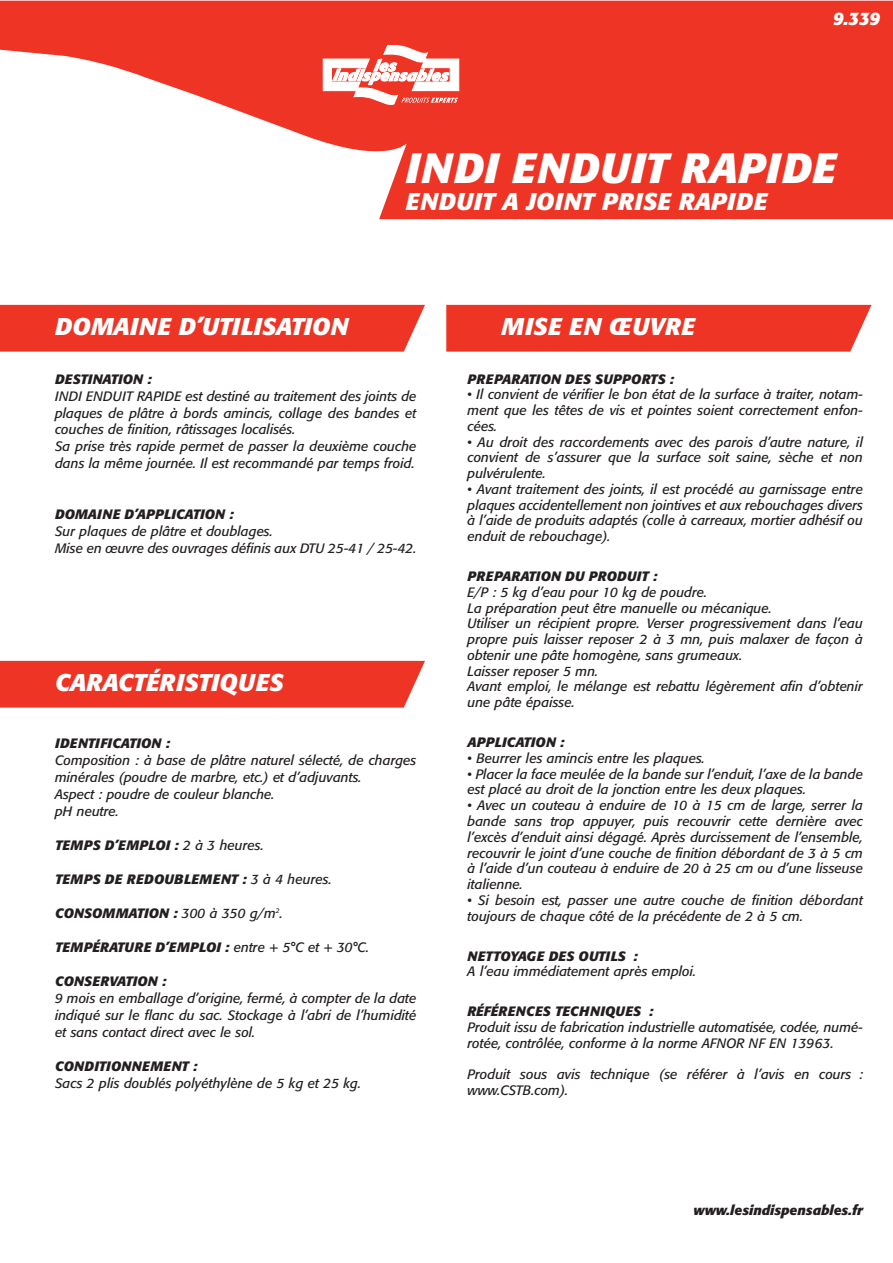
<style>
.page{position:relative;width:893px;height:1263px;background:#fff}
.page>*{position:absolute;margin:0;border:0;box-sizing:border-box;transform-origin:0 0}
.t1{font:italic 700 42px "Formata";letter-spacing:.02em;color:#fff}
.t2{font:italic 700 24px "Formata";letter-spacing:.02em;color:#fff}
.t3{font:italic 700 24px "Formata";color:#fff}
.t4{font:italic 700 18px "Formata";color:#fff}
.t5{font:italic 13.5px/15.8px "Formata";color:#231f20}
.t6{font:italic 700 13.5px "Formata";letter-spacing:.02em;color:#231f20}
.t7{font:italic 700 13.5px "Formata";color:#231f20}
.t8{font:italic 700 13.5px "Formata";letter-spacing:.04em;color:#231f20}
.s1{font-weight:400}
</style>
<div class="page">
<svg style="left:0;top:1px;width:893px;height:218px;fill:#ee3424"></svg>
<svg style="left:323px;top:45px;width:136px;height:60px"></svg>
<div style="left:0;top:305px;width:425px;height:47px;background:#ee3424"></div>
<div style="left:0;top:661px;width:425px;height:47px;background:#ee3424"></div>
<div style="left:446px;top:305px;width:425px;height:47px;background:#ee3424"></div>
<h3 class="t4" style="left:833px;top:11px;width:48px">9.339</h3>
<h2 class="t2" style="left:55px;top:316px;width:295px">DOMAINE D’UTILISATION</h2>
<h1 class="t1" style="left:406px;top:149px;width:432px">INDI ENDUIT RAPIDE</h1>
<h2 class="t2" style="left:406px;top:191px;width:363px">ENDUIT A JOINT PRISE RAPIDE</h2>
<h2 class="t2" style="left:502px;top:316px;width:195px">MISE EN ŒUVRE</h2>
<p class="t6" style="left:55px;top:373px;width:98px">DESTINATION :</p>
<p class="t5" style="left:55px;top:388px;width:363px;line-height:17px">INDI ENDUIT RAPIDE est destiné au traitement des joints de plaques de plâtre à bords amincis, collage des bandes et couches de finition, râtissages localisés.<br>Sa prise très rapide permet de passer la deuxième couche dans la même journée. Il est recommandé par temps froid.</p>
<p class="t6" style="left:55px;top:508px;width:180px">DOMAINE D’APPLICATION :</p>
<p class="t5" style="left:55px;top:524px;width:363px;line-height:17px">Sur plaques de plâtre et doublages.<br>Mise en œuvre des ouvrages définis aux DTU 25-41 / 25-42.</p>
<h2 class="t3" style="left:55px;top:672px;width:230px">CARACTÉRISTIQUES</h2>
<p class="t6" style="left:55px;top:737px;width:116px">IDENTIFICATION :</p>
<p class="t5" style="left:55px;top:753px;width:363px;line-height:17px">Composition : à base de plâtre naturel sélecté, de charges minérales (poudre de marbre, etc.) et d’adjuvants.<br>Aspect : poudre de couleur blanche.<br>pH neutre.</p>
<p class="t6" style="left:55px;top:839px;width:210px">TEMPS D’EMPLOI : <span class="s1">2 à 3 heures.</span></p>
<p class="t8" style="left:55px;top:873px;width:278px">TEMPS DE REDOUBLEMENT : <span class="s1">3 à 4 heures.</span></p>
<p class="t6" style="left:55px;top:907px;width:229px">CONSOMMATION : <span class="s1">300 à 350 g/m</span><sup>2</sup><span class="s1">.</span></p>
<p class="t6" style="left:55px;top:941px;width:316px">TEMPÉRATURE D’EMPLOI : <span class="s1">entre + 5°C et + 30°C.</span></p>
<p class="t6" style="left:55px;top:975px;width:113px">CONSERVATION :</p>
<p class="t5" style="left:55px;top:991px;width:363px;line-height:17px;text-align:justify">9 mois en emballage d’origine, fermé, à compter de la date indiqué sur le flanc du sac. Stockage à l’abri de l’humidité et sans contact direct avec le sol.</p>
<p class="t6" style="left:55px;top:1060px;width:144px">CONDITIONNEMENT :</p>
<p class="t5" style="left:55px;top:1076px;width:308px">Sacs 2 plis doublés polyéthylène de 5 kg et 25 kg.</p>
<p class="t6" style="left:468px;top:373px;width:208px">PREPARATION DES SUPPORTS :</p>
<p class="t5" style="left:468px;top:388px;width:397px;text-align:justify">• Il convient de vérifier le bon état de la surface à traiter, notam&shy;ment que les têtes de vis et pointes soient correctement enfon&shy;cées.</p>
<p class="t5" style="left:468px;top:435px;width:397px;text-align:justify">• Au droit des raccordements avec des parois d’autre nature, il convient de s’assurer que la surface soit saine, sèche et non pulvérulente.</p>
<p class="t5" style="left:468px;top:482px;width:397px;text-align:justify">• Avant traitement des joints, il est procédé au garnissage entre plaques accidentellement non jointives et aux rebouchages divers à l’aide de produits adaptés (colle à carreaux, mortier adhésif ou enduit de rebouchage).</p>
<p class="t6" style="left:468px;top:570px;width:191px">PREPARATION DU PRODUIT :</p>
<p class="t5" style="left:468px;top:585px;width:397px">E/P : 5 kg d’eau pour 10 kg de poudre.<br>La préparation peut être manuelle ou mécanique.<br>Utiliser un récipient propre. Verser progressivement dans l’eau propre puis laisser reposer 2 à 3 mn, puis malaxer de façon à obtenir une pâte homogène, sans grumeaux.<br>Laisser reposer 5 mn.<br>Avant emploi, le mélange est rebattu légèrement afin d’obtenir une pâte épaisse.</p>
<p class="t6" style="left:468px;top:736px;width:98px">APPLICATION :</p>
<p class="t5" style="left:468px;top:751px;width:239px">• Beurrer les amincis entre les plaques.</p>
<p class="t5" style="left:468px;top:767px;width:397px">• Placer la face meulée de la bande sur l’enduit, l’axe de la bande est placé au droit de la jonction entre les deux plaques.</p>
<p class="t5" style="left:468px;top:799px;width:397px;text-align:justify">• Avec un couteau à enduire de 10 à 15 cm de large, serrer la bande sans trop appuyer, puis recouvrir cette dernière avec l’excès d’enduit ainsi dégagé. Après durcissement de l’ensemble, recouvrir le joint d’une couche de finition débordant de 3 à 5 cm à l’aide d’un couteau à enduire de 20 à 25 cm ou d’une lisseuse italienne.</p>
<p class="t5" style="left:468px;top:893px;width:397px">• Si besoin est, passer une autre couche de finition débordant toujours de chaque côté de la précédente de 2 à 5 cm.</p>
<p class="t7" style="left:468px;top:950px;width:172px">NETTOYAGE DES OUTILS :</p>
<p class="t5" style="left:468px;top:965px;width:230px">A l’eau immédiatement après emploi.</p>
<p class="t6" style="left:468px;top:1005px;width:187px">RÉFÉRENCES TECHNIQUES :</p>
<p class="t5" style="left:468px;top:1020px;width:397px">Produit issu de fabrication industrielle automatisée, codée, numé&shy;rotée, contrôlée, conforme à la norme AFNOR NF EN 13963.</p>
<p class="t5" style="left:468px;top:1068px;width:397px">Produit sous avis technique (se référer à l’avis en cours : www.CSTB.com).</p>
<p class="t7" style="left:693px;top:1204px;width:171px">www.lesindispensables.fr</p>
</div>
